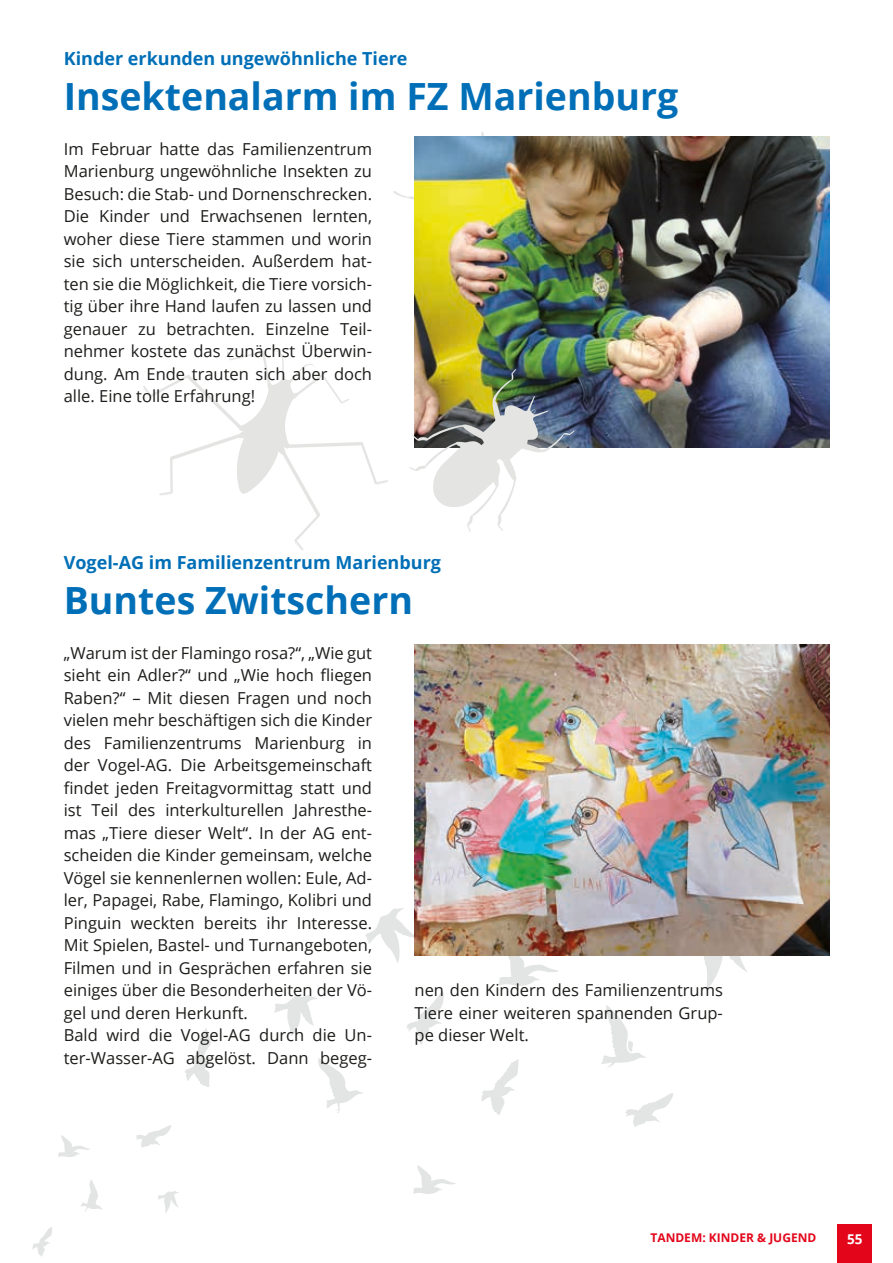
<style>
.page{position:relative;width:893px;height:1263px;background:#fff}
.page>*{position:absolute;margin:0;border:0;box-sizing:border-box;transform-origin:0 0}
.t1{font:700 37.5px "Open Sans";color:#006fb7}
.t2{font:700 18px "Open Sans";color:#006fb7}
.t3{font:16.5px/22.5px "Open Sans";color:#1d1d1b;text-align:justify}
.t4{font:700 13.5px "Open Sans";color:#fff}
.t5{font:700 12px "Open Sans";color:#e3061b}
</style>
<div class="page">
<div style="left:838px;top:1225px;width:34px;height:38px;background:#e3061b"></div>
<svg style="left:601px;top:1005px;width:45px;height:63px"></svg>
<svg style="left:625px;top:1093px;width:48px;height:34px"></svg>
<svg style="left:136px;top:1125px;width:35px;height:23px"></svg>
<svg style="left:407px;top:992px;width:37px;height:53px"></svg>
<svg style="left:318px;top:1058px;width:45px;height:55px"></svg>
<svg style="left:81px;top:1180px;width:22px;height:32px"></svg>
<svg style="left:499px;top:956px;width:59px;height:30px"></svg>
<svg style="left:58px;top:1135px;width:32px;height:22px"></svg>
<svg style="left:413px;top:1165px;width:43px;height:29px"></svg>
<svg style="left:481px;top:1059px;width:37px;height:56px"></svg>
<svg style="left:32px;top:1227px;width:20px;height:30px"></svg>
<svg style="left:185px;top:1028px;width:29px;height:59px"></svg>
<svg style="left:704px;top:956px;width:43px;height:33px"></svg>
<svg style="left:158px;top:1191px;width:21px;height:22px"></svg>
<svg style="left:365px;top:908px;width:50px;height:55px"></svg>
<svg style="left:274px;top:995px;width:43px;height:41px"></svg>
<svg style="left:393px;top:132px;width:91px;height:189px"></svg>
<svg style="left:143px;top:351px;width:245px;height:199px"></svg>
<img style="left:415px;top:136px;width:414px;height:311px">
<img style="left:415px;top:645px;width:414px;height:311px">
<img style="left:409px;top:369px;width:165px;height:163px">
<p class="t2" style="left:64px;top:46px;width:345px">Kinder erkunden ungewöhnliche Tiere</p>
<h1 class="t1" style="left:64px;top:70px;width:616px">Insektenalarm im FZ Marienburg</h1>
<p class="t3" style="left:64px;top:137px;width:310px">Im Februar hatte das Familienzentrum Marienburg ungewöhnliche Insekten zu Besuch: die Stab- und Dornenschrecken.<br>Die Kinder und Erwachsenen lernten, woher diese Tiere stammen und worin sie sich unterscheiden. Außerdem hat&shy;ten sie die Möglichkeit, die Tiere vorsich&shy;tig über ihre Hand laufen zu lassen und genauer zu betrachten. Einzelne Teil&shy;nehmer kostete das zunächst Überwin&shy;dung. Am Ende trauten sich aber doch alle. Eine tolle Erfahrung!</p>
<p class="t2" style="left:64px;top:549px;width:379px">Vogel-AG im Familienzentrum Marienburg</p>
<h1 class="t1" style="left:64px;top:574px;width:351px">Buntes Zwitschern</h1>
<p class="t3" style="left:64px;top:641px;width:310px;text-align:left">„Warum ist der Flamingo rosa?“, „Wie gut sieht ein Adler?“ und „Wie hoch fliegen Raben?“ – Mit diesen Fragen und noch vielen mehr beschäftigen sich die Kinder des Familienzentrums Marienburg in der Vogel-AG. Die Arbeitsgemeinschaft findet jeden Freitagvormittag statt und ist Teil des interkulturellen Jahresthe&shy;mas „Tiere dieser Welt“. In der AG ent&shy;scheiden die Kinder gemeinsam, welche Vögel sie kennenlernen wollen: Eule, Ad&shy;ler, Papagei, Rabe, Flamingo, Kolibri und Pinguin weckten bereits ihr Interesse.<br>Mit Spielen, Bastel- und Turnangeboten, Filmen und in Gesprächen erfahren sie einiges über die Besonderheiten der Vö&shy;gel und deren Herkunft.<br>Bald wird die Vogel-AG durch die Un&shy;ter-Wasser-AG abgelöst. Dann begeg-</p>
<p class="t3" style="left:415px;top:979px;width:310px">nen den Kindern des Familienzentrums Tiere einer weiteren spannenden Grup&shy;pe dieser Welt.</p>
<p class="t5" style="left:650px;top:1229px;width:167px">TANDEM: KINDER &amp; JUGEND</p>
<p class="t4" style="left:847px;top:1229px;width:17px">55</p>
</div>
